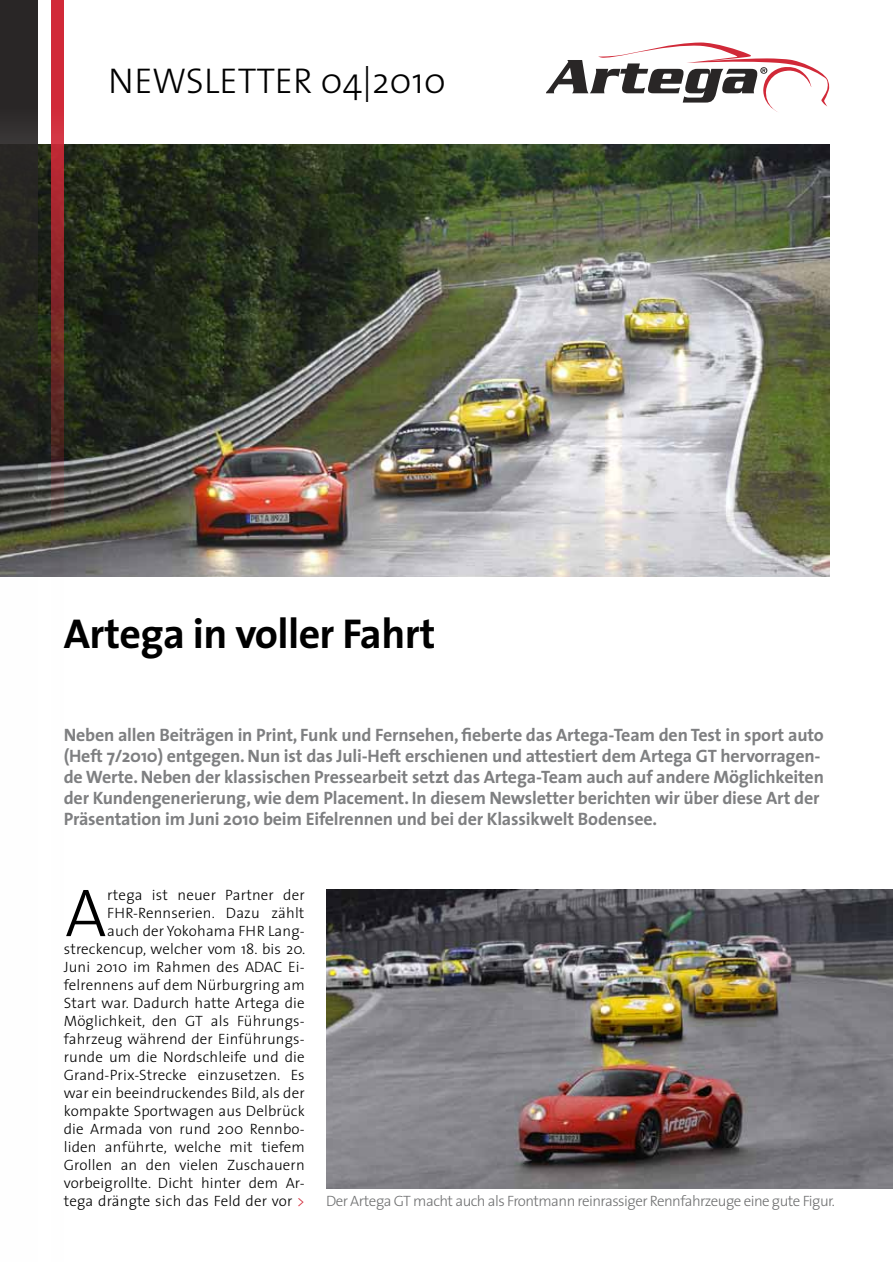
<style>
.page{position:relative;width:893px;height:1263px;background:#fff}
.page>*{position:absolute;margin:0;border:0;box-sizing:border-box;transform-origin:0 0}
.t1{font:300 68.4px "The Sans";color:#000}
.t2{font:700 42px "The Sans";letter-spacing:-.015em;color:#000}
.t3{font:300 36px "The Sans";color:#000}
.t4{font:700 18px/21px "The Sans";letter-spacing:-.01em;color:#7e7f81}
.t5{font:300 15px/18px "The Sans";letter-spacing:.01em;color:#000;text-align:right}
.t6{font:300 15px "The Sans";letter-spacing:-.035em;color:#707172}
.s1{color:#d12938}
</style>
<div class="page">
<svg style="left:546px;top:43px;width:284px;height:69px"></svg>
<img style="left:38px;top:144px;width:791px;height:432px">
<svg style="left:0;top:0;width:38px;height:577px;background:#2f302a"></svg>
<svg style="left:51px;top:0;width:13px;height:577px;background:#8f3235"></svg>
<img style="left:326px;top:890px;width:567px;height:298px">
<h3 class="t3" style="left:108px;top:51px;width:97px">Newsletter</h3>
<h3 class="t3" style="left:320px;top:51px;width:127px">04|2010</h3>
<h2 class="t2" style="left:64px;top:599px;width:373px">Artega in voller Fahrt</h2>
<p class="t4" style="left:64px;top:724px;width:762px">Neben allen Beiträgen in Print, Funk und Fernsehen, fieberte das Artega-Team den Test in sport auto (Heft 7/2010) entgegen. Nun ist das Juli-Heft erschienen und attestiert dem Artega GT hervorragen&shy;de Werte. Neben der klassischen Pressearbeit setzt das Artega-Team auch auf andere Möglichkeiten der Kundengenerierung, wie dem Placement. In diesem Newsletter berichten wir über diese Art der Präsentation im Juni 2010 beim Eifelrennen und bei der Klassikwelt Bodensee.</p>
<p class="t5" style="left:64px;top:885px;width:243px">rtega ist neuer Partner der FHR-Rennserien. Dazu zählt<br>auch der Yokohama FHR Lang&shy;streckencup, welcher vom 18. bis 20.<br>Juni 2010 im Rahmen des ADAC Ei&shy;felrennens auf dem Nürburgring am Start war. Dadurch hatte Artega die Möglichkeit, den GT als Führungs&shy;fahrzeug während der Einführungs&shy;runde um die Nordschleife und die Grand-Prix-Strecke einzusetzen. Es war ein beeindruckendes Bild, als der kompakte Sportwagen aus Delbrück die Armada von rund 200 Rennbo&shy;liden anführte, welche mit tiefem Grollen an den vielen Zuschauern vorbeigrollte. Dicht hinter dem Ar&shy;tega drängte sich das Feld der vor <span class="s1">&gt;</span></p>
<h1 class="t1" style="left:65px;top:856px;width:43px">A</h1>
<p class="t6" style="left:326px;top:1189px;width:510px">Der Artega GT macht auch als Frontmann reinrassiger Rennfahrzeuge eine gute Figur.</p>
</div>
